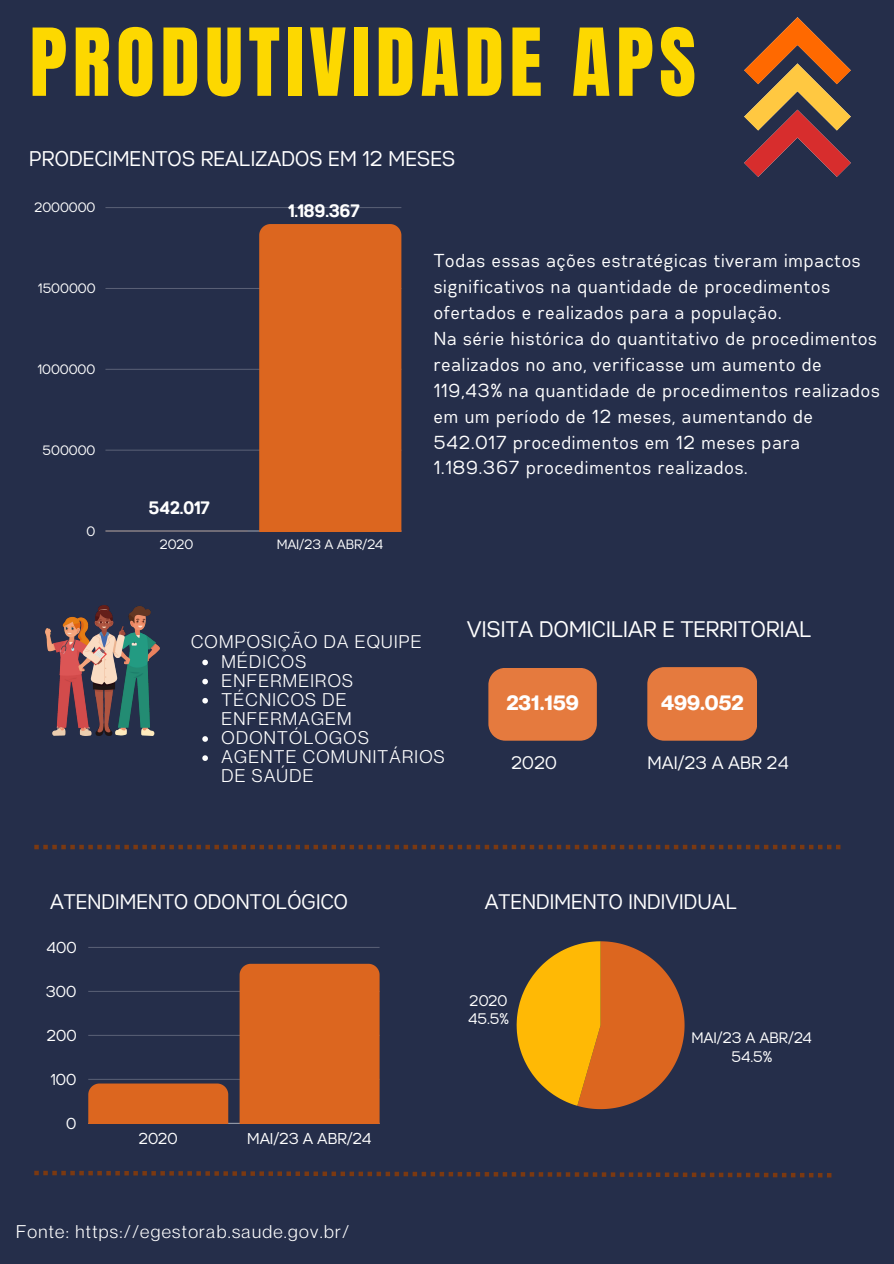
<style>
.page{position:relative;width:894px;height:1264px;background:#fff}
.page>*{position:absolute;margin:0;border:0;box-sizing:border-box;transform-origin:0 0}
.t1{font:79.5px "Anton";letter-spacing:.07em;color:#fdd800}
.t2{font:22.5px "Gabriel Sans Cond";color:#fff}
.t3{font:21.3px "Gabriel Sans Cond";color:#fff}
.t4{font:21px "Gabriel Sans Cond";color:#fff}
.t5{font:700 21px "Neue Montreal";color:#fff}
.t6{font:18.75px/25.8px "Gabriel Sans Cond";letter-spacing:.045em;color:#fff}
.t7{font:18px/19.2px "Neue Montreal";letter-spacing:.07em;color:#fff}
.t8{font:18px "Gabriel Sans Cond";color:#fff}
.t9{font:700 18px "Gabriel Sans Cond";color:#fff}
.t10{font:15.6px "Gabriel Sans Cond";color:#fff}
.t11{font:15.15px/19px "Gabriel Sans Cond";color:#fff;text-align:center}
.t12{font:13.5px "Gabriel Sans Cond";color:#fff}
</style>
<div class="page">
<div style="left:0;top:0;width:893px;height:1263px;background:#252e4a"></div>
<svg style="left:516px;top:941px;width:168px;height:168px"></svg>
<hr style="left:105px;top:530px;width:296px;height:1px;background:#6e6b77">
<hr style="left:105px;top:450px;width:296px;height:1px;background:#484f67">
<hr style="left:105px;top:369px;width:296px;height:1px;background:#50576e">
<hr style="left:105px;top:288px;width:296px;height:1px;background:#595f75">
<hr style="left:105px;top:207px;width:296px;height:1px;background:#555c72">
<svg style="left:105px;top:531px;width:142px;height:1px"></svg>
<div style="left:259px;top:224px;width:142px;height:307px;background:#dc661f"></div>
<svg style="left:34px;top:1170px;width:797px;height:7px"></svg>
<svg style="left:34px;top:844px;width:806px;height:5px"></svg>
<div style="left:488px;top:668px;width:108px;height:72px;background:#e57a3e"></div>
<div style="left:647px;top:667px;width:110px;height:73px;background:#e57a3e"></div>
<img style="left:744px;top:18px;width:106px;height:158px">
<img style="left:45px;top:605px;width:114px;height:130px">
<svg style="left:202px;top:659px;width:6px;height:6px"></svg>
<svg style="left:202px;top:678px;width:6px;height:6px"></svg>
<svg style="left:202px;top:698px;width:6px;height:5px"></svg>
<svg style="left:202px;top:736px;width:6px;height:5px"></svg>
<svg style="left:202px;top:755px;width:6px;height:6px"></svg>
<hr style="left:88px;top:1123px;width:291px;height:1px;background:#dc661f">
<hr style="left:88px;top:1079px;width:291px;height:1px;background:#535a70">
<hr style="left:88px;top:1035px;width:291px;height:1px;background:#545b71">
<hr style="left:88px;top:991px;width:291px;height:1px;background:#545b71">
<hr style="left:88px;top:947px;width:291px;height:1px;background:#565d73">
<div style="left:88px;top:1083px;width:140px;height:40px;background:#dc661f"></div>
<div style="left:239px;top:963px;width:140px;height:160px;background:#dc661f"></div>
<h2 class="t1" style="left:30px;top:5px;width:667px">PRODUTIVIDADE APS</h2>
<h5 class="t3" style="left:30px;top:149px;width:427px">PRODECIMENTOS REALIZADOS EM 12 MESES</h5>
<p class="t12" style="left:34px;top:202px;width:63px">2000000</p>
<p class="t12" style="left:38px;top:282px;width:59px">1500000</p>
<p class="t12" style="left:38px;top:363px;width:59px">1000000</p>
<p class="t12" style="left:43px;top:444px;width:54px">500000</p>
<p class="t12" style="left:87px;top:525px;width:10px">0</p>
<p class="t9" style="left:288px;top:203px;width:73px">1.189.367</p>
<h2 class="t9" style="left:149px;top:500px;width:63px">542.017</h2>
<p class="t12" style="left:160px;top:538px;width:35px">2020</p>
<p class="t12" style="left:277px;top:538px;width:108px">MAI/23 A ABR/24</p>
<p class="t6" style="left:434px;top:249px;width:428px">Todas essas ações estratégicas tiveram impactos significativos na quantidade de procedimentos ofertados e realizados para a população.</p>
<p class="t6" style="left:434px;top:327px;width:447px">Na série histórica do quantitativo de procedimentos realizados no ano, verificasse um aumento de 119,43% na quantidade de procedimentos realizados em um período de 12 meses, aumentando de 542.017 procedimentos em 12 meses para 1.189.367 procedimentos realizados.</p>
<p class="t7" style="left:191px;top:632px;width:232px">COMPOSIÇÃO DA EQUIPE</p>
<h2 class="t7" style="left:221px;top:651px;width:86px">MÉDICOS</h2>
<h3 class="t7" style="left:221px;top:670px;width:133px">ENFERMEIROS</h3>
<h3 class="t7" style="left:221px;top:689px;width:132px">TÉCNICOS DE<br>ENFERMAGEM</h3>
<p class="t7" style="left:221px;top:727px;width:149px">ODONTÓLOGOS</p>
<h4 class="t7" style="left:221px;top:747px;width:224px">AGENTE COMUNITÁRIOS<br>DE SAÚDE</h4>
<h4 class="t2" style="left:467px;top:619px;width:346px">VISITA DOMICILIAR E TERRITORIAL</h4>
<p class="t5" style="left:506px;top:689px;width:74px">231.159</p>
<p class="t5" style="left:660px;top:689px;width:84px">499.052</p>
<p class="t8" style="left:511px;top:754px;width:47px">2020</p>
<p class="t8" style="left:647px;top:754px;width:143px">MAI/23 A ABR 24</p>
<h2 class="t4" style="left:50px;top:892px;width:299px">ATENDIMENTO ODONTOLÓGICO</h2>
<p class="t10" style="left:47px;top:940px;width:32px">400</p>
<p class="t10" style="left:46px;top:984px;width:32px">300</p>
<p class="t10" style="left:47px;top:1028px;width:32px">200</p>
<p class="t10" style="left:51px;top:1072px;width:28px">100</p>
<p class="t10" style="left:67px;top:1116px;width:12px">0</p>
<p class="t10" style="left:139px;top:1131px;width:41px">2020</p>
<p class="t10" style="left:247px;top:1131px;width:125px">MAI/23 A ABR/24</p>
<p class="t7" style="left:16px;top:1221px;width:334px">Fonte: https://egestorab.saude.gov.br/</p>
<h5 class="t4" style="left:485px;top:892px;width:254px">ATENDIMENTO INDIVIDUAL</h5>
<p class="t11" style="left:468px;top:992px;width:42px;line-height:17.9px;text-align:left">2020<br>45.5%</p>
<p class="t11" style="left:691px;top:1028px;width:122px">MAI/23 A ABR/24<br>54.5%</p>
</div>
